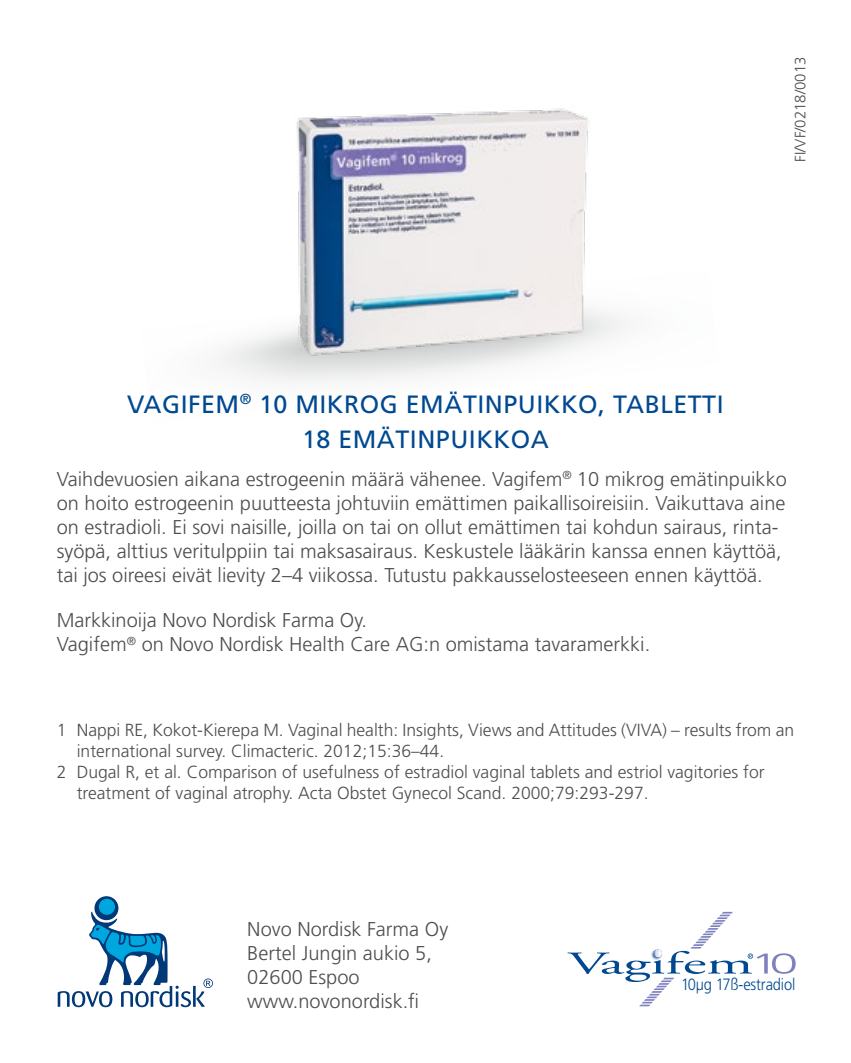
<style>
.page{position:relative;width:851px;height:1063px;background:#fff}
.page>*{position:absolute;margin:0;border:0;box-sizing:border-box;transform-origin:0 0}
.t1{font:25px/35px "Frutiger";letter-spacing:.02em;color:#004990;text-align:center}
.t2{font:300 20px/24px "Frutiger";color:#4d4d4f}
.t3{font:300 17.5px "Frutiger";color:#4d4d4f}
.t4{font:300 16.5px "Frutiger";letter-spacing:-.01em;color:#004990;scale:.9 1}
.t5{font:300 15px "Frutiger";color:#4d4d4f}
</style>
<div class="page">
<svg style="left:94px;top:896px;width:24px;height:24px"></svg>
<div style="left:99px;top:899px;width:16px;height:16px;background:#00a6de;border-radius:50%"></div>
<svg style="left:58px;top:911px;width:155px;height:96px"></svg>
<svg style="left:567px;top:912px;width:228px;height:94px"></svg>
<img style="left:258px;top:108px;width:366px;height:270px">
<p class="t5" style="left:791px;top:162px;width:107px;rotate:-90deg">FI/VF/0218/0013</p>
<p class="t1" style="left:127px;top:387px;width:597px">VAGIFEM<sup>®</sup> 10 MIKROG EMÄTINPUIKKO, TABLETTI<br>18 EMÄTINPUIKKOA</p>
<p class="t2" style="left:57px;top:467px;width:731px">Vaihdevuosien aikana estrogeenin määrä vähenee. Vagifem<sup>®</sup> 10 mikrog emätinpuikko on hoito estrogeenin puutteesta johtuviin emättimen paikallisoireisiin. Vaikuttava aine on estradioli. Ei sovi naisille, joilla on tai on ollut emättimen tai kohdun sairaus, rinta&shy;syöpä, alttius veritulppiin tai maksasairaus. Keskustele lääkärin kanssa ennen käyttöä, tai jos oireesi eivät lievity 2–4 viikossa. Tutustu pakkausselosteeseen ennen käyttöä.</p>
<p class="t2" style="left:57px;top:609px;width:595px">Markkinoija Novo Nordisk Farma Oy.<br>Vagifem<sup>®</sup> on Novo Nordisk Health Care AG:n omistama tavaramerkki.</p>
<p class="t3" style="left:57px;top:720px;width:739px">1 Nappi RE, Kokot-Kierepa M. Vaginal health: Insights, Views and Attitudes (VIVA) – results from an</p>
<p class="t3" style="left:77px;top:741px;width:369px">international survey. Climacteric. 2012;15:36–44.</p>
<p class="t3" style="left:57px;top:762px;width:709px">2 Dugal R, et al. Comparison of usefulness of estradiol vaginal tablets and estriol vagitories for</p>
<p class="t3" style="left:77px;top:783px;width:573px">treatment of vaginal atrophy. Acta Obstet Gynecol Scand. 2000;79:293-297.</p>
<p class="t2" style="left:247px;top:917px;width:202px">Novo Nordisk Farma Oy<br>Bertel Jungin aukio 5,<br>02600 Espoo www.novonordisk.fi</p>
<p class="t4" style="left:681px;top:975px;width:128px">10µg 17ß-estradiol</p>
</div>
